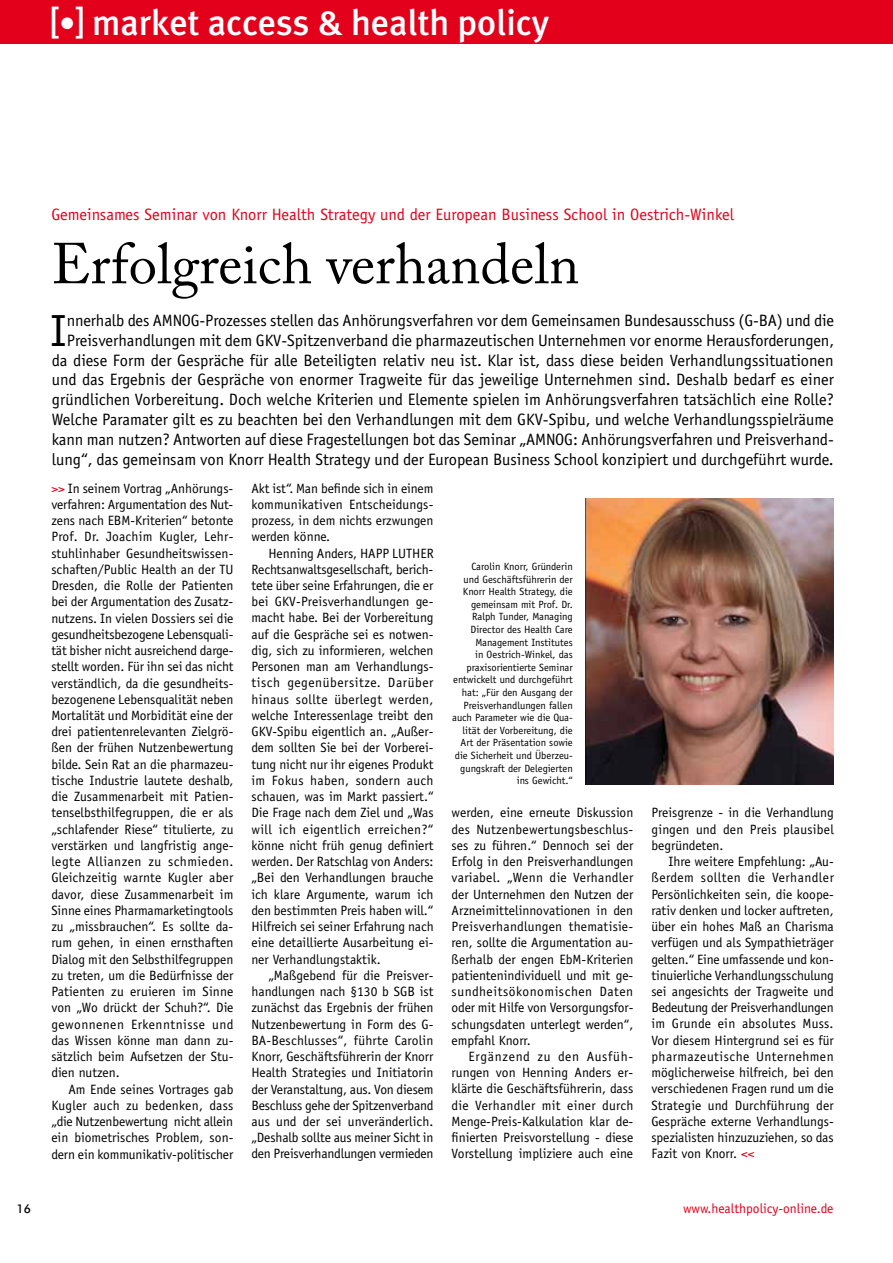
<style>
.page{position:relative;width:893px;height:1263px;background:#fff}
.page>*{position:absolute;margin:0;border:0;box-sizing:border-box;transform-origin:0 0}
.t1{font:57px "Adobe Caslon Pro";color:#000}
.t2{font:45.15px "Officina Sans";color:#000}
.t3{font:500 36px "Meta Plus";color:#fff}
.t4{font:16.5px/19.8px "Officina Sans";letter-spacing:-.005em;color:#000;text-align:right}
.t5{font:16.5px "Officina Sans";color:#e2001a}
.t6{font:13.5px/16.2px "Officina Sans";color:#000;text-align:justify}
.t7{font:13.5px "Officina Sans";color:#e2001a}
.t8{font:500 12px "Futura BT";color:#000}
.t9{font:10.5px/12.6px "Officina Sans";color:#000;text-align:right}
.s1{font-size:33px}
.s2{color:#e2001a}
</style>
<div class="page">
<div style="left:0;top:0;width:893px;height:44px;background:#e2001a"></div>
<img style="left:585px;top:499px;width:249px;height:285px">
<h3 class="t3" style="left:51px;top:1px;width:500px">[<span class="s1">•</span>] market access &amp; health policy</h3>
<p class="t5" style="left:51px;top:204px;width:684px">Gemeinsames Seminar von Knorr Health Strategy und der European Business School in Oestrich-Winkel</p>
<h1 class="t1" style="left:51px;top:230px;width:529px">Erfolgreich verhandeln</h1>
<h2 class="t2" style="left:50px;top:304px;width:18px">I</h2>
<p class="t4" style="left:52px;top:310px;width:784px">nnerhalb des AMNOG-Prozesses stellen das Anhörungsverfahren vor dem Gemeinsamen Bundesausschuss (G-BA) und die Preisverhandlungen mit dem GKV-Spitzenverband die pharmazeutischen Unternehmen vor enorme Herausforderungen, da diese Form der Gespräche für alle Beteiligten relativ neu ist. Klar ist, dass diese beiden Verhandlungssituationen und das Ergebnis der Gespräche von enormer Tragweite für das jeweilige Unternehmen sind. Deshalb bedarf es einer gründlichen Vorbereitung. Doch welche Kriterien und Elemente spielen im Anhörungsverfahren tatsächlich eine Rolle?<br>Welche Paramater gilt es zu beachten bei den Verhandlungen mit dem GKV-Spibu, und welche Verhandlungsspielräume kann man nutzen? Antworten auf diese Fragestellungen bot das Seminar „AMNOG: Anhörungsverfahren und Preisverhand&shy;lung“, das gemeinsam von Knorr Health Strategy und der European Business School konzipiert und durchgeführt wurde.</p>
<p class="t6" style="left:51px;top:480px;width:184px"><span class="s2">&gt;&gt;</span> In seinem Vortrag „Anhörungs&shy;verfahren: Argumentation des Nut&shy;zens nach EBM-Kriterien“ betonte Prof. Dr. Joachim Kugler, Lehr&shy;stuhlinhaber Gesundheitswissen&shy;schaften/Public Health an der TU Dresden, die Rolle der Patienten bei der Argumentation des Zusatz&shy;nutzens. In vielen Dossiers sei die gesundheitsbezogene Lebensquali&shy;tät bisher nicht ausreichend darge&shy;stellt worden. Für ihn sei das nicht verständlich, da die gesundheits&shy;bezogenene Lebensqualität neben Mortalität und Morbidität eine der drei patientenrelevanten Zielgrö&shy;ßen der frühen Nutzenbewertung bilde. Sein Rat an die pharmazeu&shy;tische Industrie lautete deshalb, die Zusammenarbeit mit Patien&shy;tenselbsthilfegruppen, die er als „schlafender Riese“ titulierte, zu verstärken und langfristig ange&shy;legte Allianzen zu schmieden.<br>Gleichzeitig warnte Kugler aber davor, diese Zusammenarbeit im Sinne eines Pharmamarketingtools zu „missbrauchen“. Es sollte da&shy;rum gehen, in einen ernsthaften Dialog mit den Selbsthilfegruppen zu treten, um die Bedürfnisse der Patienten zu eruieren im Sinne von „Wo drückt der Schuh?“. Die gewonnenen Erkenntnisse und das Wissen könne man dann zu&shy;sätzlich beim Aufsetzen der Stu&shy;dien nutzen.</p>
<p class="t6" style="left:51px;top:1081px;width:184px;text-indent:17px">Am Ende seines Vortrages gab Kugler auch zu bedenken, dass „die Nutzenbewertung nicht allein ein biometrisches Problem, son&shy;dern ein kommunikativ-politischer</p>
<p class="t6" style="left:251px;top:480px;width:184px">Akt ist“. Man befinde sich in einem kommunikativen Entscheidungs&shy;prozess, in dem nichts erzwungen werden könne.</p>
<p class="t6" style="left:251px;top:545px;width:184px;text-indent:17px">Henning Anders, HAPP LUTHER Rechtsanwaltsgesellschaft, berich&shy;tete über seine Erfahrungen, die er bei GKV-Preisverhandlungen ge&shy;macht habe. Bei der Vorbereitung auf die Gespräche sei es notwen&shy;dig, sich zu informieren, welchen Personen man am Verhandlungs&shy;tisch gegenübersitze. Darüber hinaus sollte überlegt werden, welche Interessenlage treibt den GKV-Spibu eigentlich an. „Außer&shy;dem sollten Sie bei der Vorberei&shy;tung nicht nur ihr eigenes Produkt im Fokus haben, sondern auch schauen, was im Markt passiert.“ Die Frage nach dem Ziel und „Was will ich eigentlich erreichen?“ könne nicht früh genug definiert werden. Der Ratschlag von Anders: „Bei den Verhandlungen brauche ich klare Argumente, warum ich den bestimmten Preis haben will.“ Hilfreich sei seiner Erfahrung nach eine detaillierte Ausarbeitung ei&shy;ner Verhandlungstaktik.</p>
<p class="t6" style="left:251px;top:967px;width:184px;text-indent:17px">„Maßgebend für die Preisver&shy;handlungen nach §130 b SGB ist zunächst das Ergebnis der frühen Nutzenbewertung in Form des G-BA-Beschlusses“, führte Carolin Knorr, Geschäftsführerin der Knorr Health Strategies und Initiatorin der Veranstaltung, aus. Von diesem Beschluss gehe der Spitzenverband aus und der sei unveränderlich. „Deshalb sollte aus meiner Sicht in den Preisverhandlungen vermieden</p>
<p class="t9" style="left:452px;top:560px;width:122px">Carolin Knorr, Gründerin<br>und Geschäftsführerin der<br>Knorr Health Strategy, die gemeinsam mit Prof. Dr.<br>Ralph Tunder, Managing<br>Director des Health Care<br>Management Institutes<br>in Oestrich-Winkel, das praxisorientierte Seminar entwickelt und durchgeführt hat: „Für den Ausgang der<br>Preisverhandlungen fallen auch Parameter wie die Qua&shy;lität der Vorbereitung, die<br>Art der Präsentation sowie die Sicherheit und Überzeu&shy;gungskraft der Delegierten ins Gewicht.“</p>
<p class="t6" style="left:452px;top:805px;width:183px">werden, eine erneute Diskussion des Nutzenbewertungsbeschlus&shy;ses zu führen.“ Dennoch sei der Erfolg in den Preisverhandlungen variabel. „Wenn die Verhandler der Unternehmen den Nutzen der Arzneimittelinnovationen in den Preisverhandlungen thematisie&shy;ren, sollte die Argumentation au&shy;ßerhalb der engen EbM-Kriterien patientenindividuell und mit ge&shy;sundheitsökonomischen Daten oder mit Hilfe von Versorgungsfor&shy;schungsdaten unterlegt werden“, empfahl Knorr.</p>
<p class="t6" style="left:452px;top:1048px;width:183px;text-indent:17px">Ergänzend zu den Ausfüh&shy;rungen von Henning Anders er&shy;klärte die Geschäftsführerin, dass die Verhandler mit einer durch Menge-Preis-Kalkulation klar de&shy;finierten Preisvorstellung - diese Vorstellung impliziere auch eine</p>
<p class="t6" style="left:651px;top:805px;width:184px">Preisgrenze - in die Verhandlung gingen und den Preis plausibel begründeten.</p>
<p class="t6" style="left:651px;top:853px;width:184px;text-indent:17px">Ihre weitere Empfehlung: „Au&shy;ßerdem sollten die Verhandler Persönlichkeiten sein, die koope&shy;rativ denken und locker auftreten, über ein hohes Maß an Charisma verfügen und als Sympathieträger gelten.“ Eine umfassende und kon&shy;tinuierliche Verhandlungsschulung sei angesichts der Tragweite und Bedeutung der Preisverhandlungen im Grunde ein absolutes Muss.<br>Vor diesem Hintergrund sei es für pharmazeutische Unternehmen möglicherweise hilfreich, bei den verschiedenen Fragen rund um die Strategie und Durchführung der Gespräche externe Verhandlungs&shy;spezialisten hinzuzuziehen, so das Fazit von Knorr. <span class="s2">&lt;&lt;</span></p>
<p class="t8" style="left:16px;top:1201px;width:16px">16</p>
<p class="t7" style="left:683px;top:1200px;width:152px">www.healthpolicy-online.de</p>
</div>
